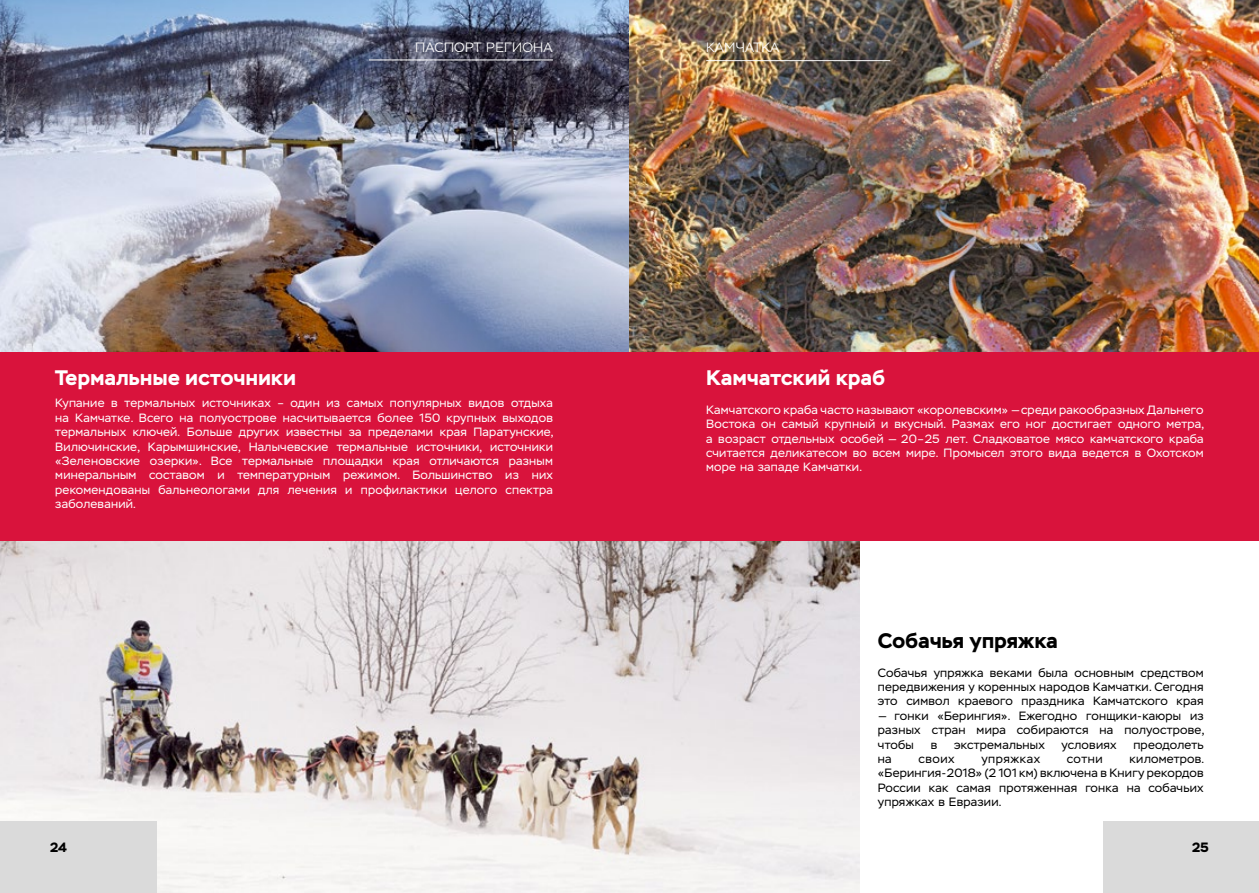
<style>
.page{position:relative;width:1259px;height:893px;background:#fff}
.page>*{position:absolute;margin:0;border:0;box-sizing:border-box;transform-origin:0 0}
.t1{font:700 21px "Stem";letter-spacing:.02em;color:#fff}
.t2{font:700 21px "Stem";letter-spacing:.02em;color:#000}
.t3{font:300 13.5px "Stem";letter-spacing:.02em;color:#fff}
.t4{font:700 13.5px "Stem";color:#000}
.t5{font:12px/14.4px "Stem";letter-spacing:.02em;color:#fff;text-align:justify}
.t6{font:12px/14.4px "Stem";letter-spacing:.02em;color:#000;text-align:justify}
.t7{font:12px "Stem";letter-spacing:.05em;color:#000}
</style>
<div class="page">
<img style="left:0;top:541px;width:860px;height:352px">
<div style="left:0;top:0;width:629px;height:540px;background:#d9133c"></div>
<img style="left:0;top:0;width:629px;height:352px">
<div style="left:0;top:821px;width:157px;height:72px;background:#dadada"></div>
<hr style="left:369px;top:60px;width:184px;height:1px;background:#fff">
<div style="left:1103px;top:821px;width:156px;height:72px;background:#dadada"></div>
<img style="left:629px;top:0;width:630px;height:540px">
<img style="left:629px;top:0;width:1px;height:352px">
<hr style="left:706px;top:60px;width:184px;height:1px;background:#fff">
<p class="t3" style="left:415px;top:40px;width:139px">ПАСПОРТ РЕГИОНА</p>
<p class="t3" style="left:706px;top:40px;width:75px">КАМЧАТКА</p>
<p class="t1" style="left:55px;top:364px;width:242px">Термальные источники</p>
<p class="t5" style="left:55px;top:396px;width:500px">Купание в термальных источниках – один из самых популярных видов отдыха на Камчатке. Всего на полуострове насчитывается более 150 крупных выходов термальных ключей. Больше других известны за пределами края Паратунские, Вилючинские, Карымшинские, Налычевские термальные источники, источники «Зеленовские озерки». Все термальные площадки края отличаются разным минеральным составом и температурным режимом. Большинство из них рекомендованы бальнеологами для лечения и профилактики целого спектра заболеваний.</p>
<p class="t1" style="left:706px;top:364px;width:180px">Камчатский краб</p>
<p class="t5" style="left:706px;top:402px;width:500px">Камчатского краба часто называют «королевским» — среди ракообразных Дальнего Востока он самый крупный и вкусный. Размах его ног достигает одного метра, а возраст отдельных особей — 20–25 лет. Сладковатое мясо камчатского краба считается деликатесом во всем мире. Промысел этого вида ведется в Охотском море на западе Камчатки.</p>
<p class="t2" style="left:878px;top:627px;width:181px">Собачья упряжка</p>
<p class="t6" style="left:878px;top:665px;width:327px">Собачья упряжка веками была основным средством передвижения у коренных народов Камчатки. Сегодня это символ краевого праздника Камчатского края</p>
<p class="t6" style="left:878px;top:709px;width:328px">— гонки «Берингия». Ежегодно гонщики-каюры из разных стран мира собираются на полуострове, чтобы</p>
<p class="t6" style="left:930px;top:737px;width:8px">в</p>
<p class="t6" style="left:954px;top:737px;width:92px">экстремальных</p>
<p class="t6" style="left:1061px;top:737px;width:56px">условиях</p>
<p class="t6" style="left:1133px;top:737px;width:72px">преодолеть</p>
<p class="t6" style="left:878px;top:752px;width:328px;text-indent:251px">километров. «Берингия-2018» (2 101 км) включена в Книгу рекордов России как самая протяженная гонка на собачьих упряжках в Евразии.</p>
<p class="t6" style="left:878px;top:752px;width:15px">на</p>
<p class="t6" style="left:918px;top:752px;width:38px">своих</p>
<p class="t7" style="left:981px;top:752px;width:60px">упряжках</p>
<p class="t6" style="left:1067px;top:752px;width:37px">сотни</p>
<p class="t4" style="left:50px;top:839px;width:18px">24</p>
<p class="t4" style="left:1192px;top:839px;width:18px">25</p>
</div>
